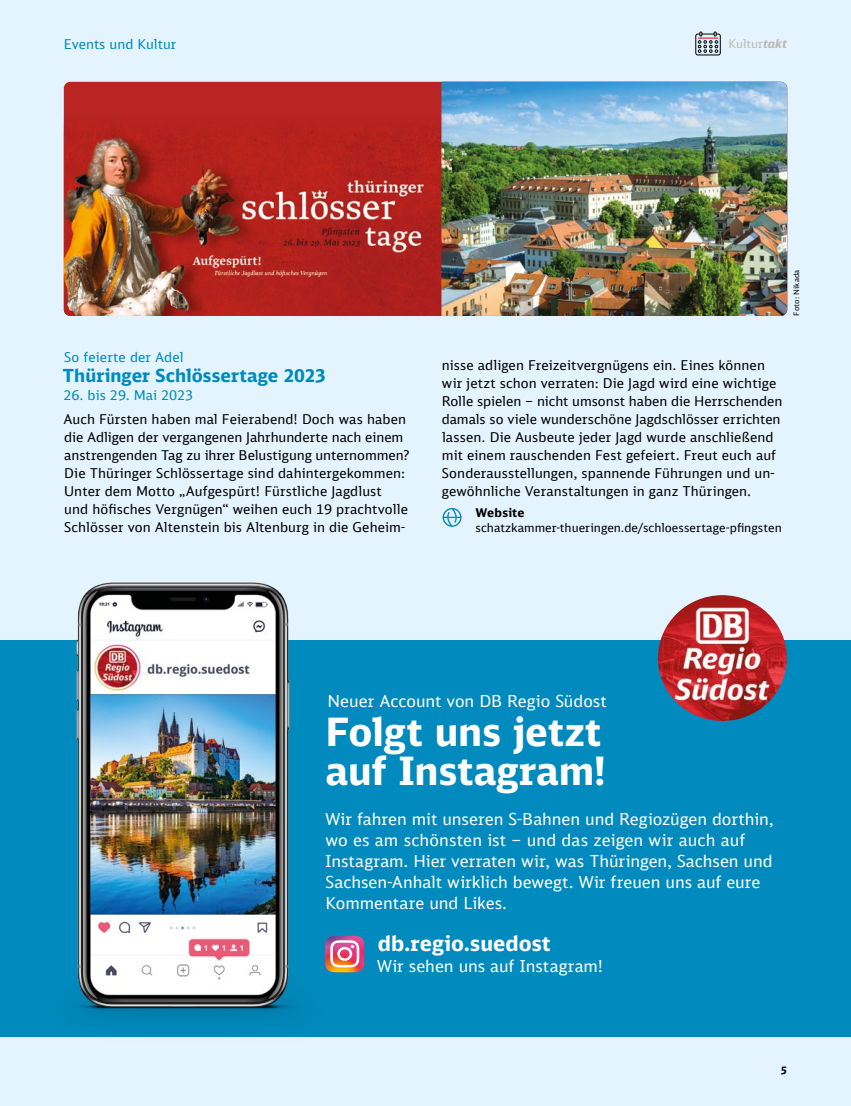
<style>
.page{position:relative;width:851px;height:1106px;background:#fff}
.page>*{position:absolute;margin:0;border:0;box-sizing:border-box;transform-origin:0 0}
.t1{font:700 39px/39px "DB Sans";letter-spacing:-.005em;color:#fff}
.t2{font:700 21px "DB Sans";color:#fff}
.t3{font:700 18px "DB Sans";color:#008abd}
.t4{font:16.5px/21px "DB Sans";color:#fff}
.t5{font:13.5px/18px "DB Sans";letter-spacing:.005em;color:#000}
.t6{font:13.5px "DB Sans";color:#008abd}
.t7{font:12px "DB Sans";letter-spacing:.005em;color:#000}
.t8{font:12px "DB Sans";color:#bcbab5}
.t9{font:700 12px "DB Sans";letter-spacing:.015em;color:#000}
.t10{font:700 10.5px "DB Sans";color:#000}
.t11{font:7.5px "DB Sans";letter-spacing:.02em;color:#000}
.s1{font-weight:700;font-style:italic}
</style>
<div class="page">
<div style="left:0;top:0;width:850px;height:1106px;background:#e4f4fe"></div>
<svg style="left:695px;top:31px;width:25px;height:24px"></svg>
<div style="left:64px;top:82px;width:723px;height:234px;background:#b82522;border-radius:6px"></div>
<img style="left:64px;top:128px;width:377px;height:188px">
<img style="left:441px;top:82px;width:346px;height:234px">
<svg style="left:442px;top:508px;width:19px;height:19px"></svg>
<div style="left:0;top:640px;width:850px;height:396px;background:#008abd"></div>
<img style="left:32px;top:582px;width:293px;height:455px">
<img style="left:658px;top:595px;width:128px;height:126px">
<svg style="left:325px;top:935px;width:39px;height:37px"></svg>
<p class="t6" style="left:64px;top:35px;width:114px">Events und Kultur</p>
<p class="t8" style="left:728px;top:37px;width:60px">Kultur<span class="s1">takt</span></p>
<p class="t6" style="left:64px;top:349px;width:121px">So feierte der Adel</p>
<h3 class="t3" style="left:62px;top:363px;width:265px">Thüringer Schlössertage 2023</h3>
<p class="t6" style="left:63px;top:386px;width:131px">26. bis 29. Mai 2023</p>
<p class="t5" style="left:63px;top:410px;width:347px">Auch Fürsten haben mal Feierabend! Doch was haben die Adligen der vergangenen Jahrhunderte nach einem anstrengenden Tag zu ihrer Belustigung unternommen?<br>Die Thüringer Schlössertage sind dahintergekommen:<br>Unter dem Motto „Aufgespürt! Fürstliche Jagdlust<br>und höfisches Vergnügen“ weihen euch 19 prachtvolle Schlösser von Altenstein bis Altenburg in die Geheim-</p>
<p class="t11" style="left:791px;top:316px;width:48px;rotate:-90deg">Foto: Nikada</p>
<p class="t5" style="left:441px;top:356px;width:342px">nisse adligen Freizeitvergnügens ein. Eines können wir jetzt schon verraten: Die Jagd wird eine wichtige Rolle spielen – nicht umsonst haben die Herrschenden damals so viele wunderschöne Jagdschlösser errichten lassen. Die Ausbeute jeder Jagd wurde anschließend mit einem rauschenden Fest gefeiert. Freut euch auf Sonderausstellungen, spannende Führungen und un&shy;gewöhnliche Veranstaltungen in ganz Thüringen.</p>
<p class="t9" style="left:475px;top:505px;width:50px">Website</p>
<p class="t7" style="left:475px;top:520px;width:308px">schatzkammer-thueringen.de/schloessertage-pfingsten</p>
<p class="t4" style="left:327px;top:690px;width:281px">Neuer Account von DB Regio Südost</p>
<h1 class="t1" style="left:325px;top:711px;width:282px">Folgt uns jetzt auf Instagram!</h1>
<p class="t4" style="left:325px;top:808px;width:450px">Wir fahren mit unseren S-Bahnen und Regiozügen dorthin, wo es am schönsten ist – und das zeigen wir auch auf Instagram. Hier verraten wir, was Thüringen, Sachsen und Sachsen-Anhalt wirklich bewegt. Wir freuen uns auf eure Kommentare und Likes.</p>
<h2 class="t2" style="left:377px;top:930px;width:174px">db.regio.suedost</h2>
<p class="t4" style="left:377px;top:955px;width:228px">Wir sehen uns auf Instagram!</p>
<p class="t10" style="left:780px;top:1063px;width:8px">5</p>
</div>
